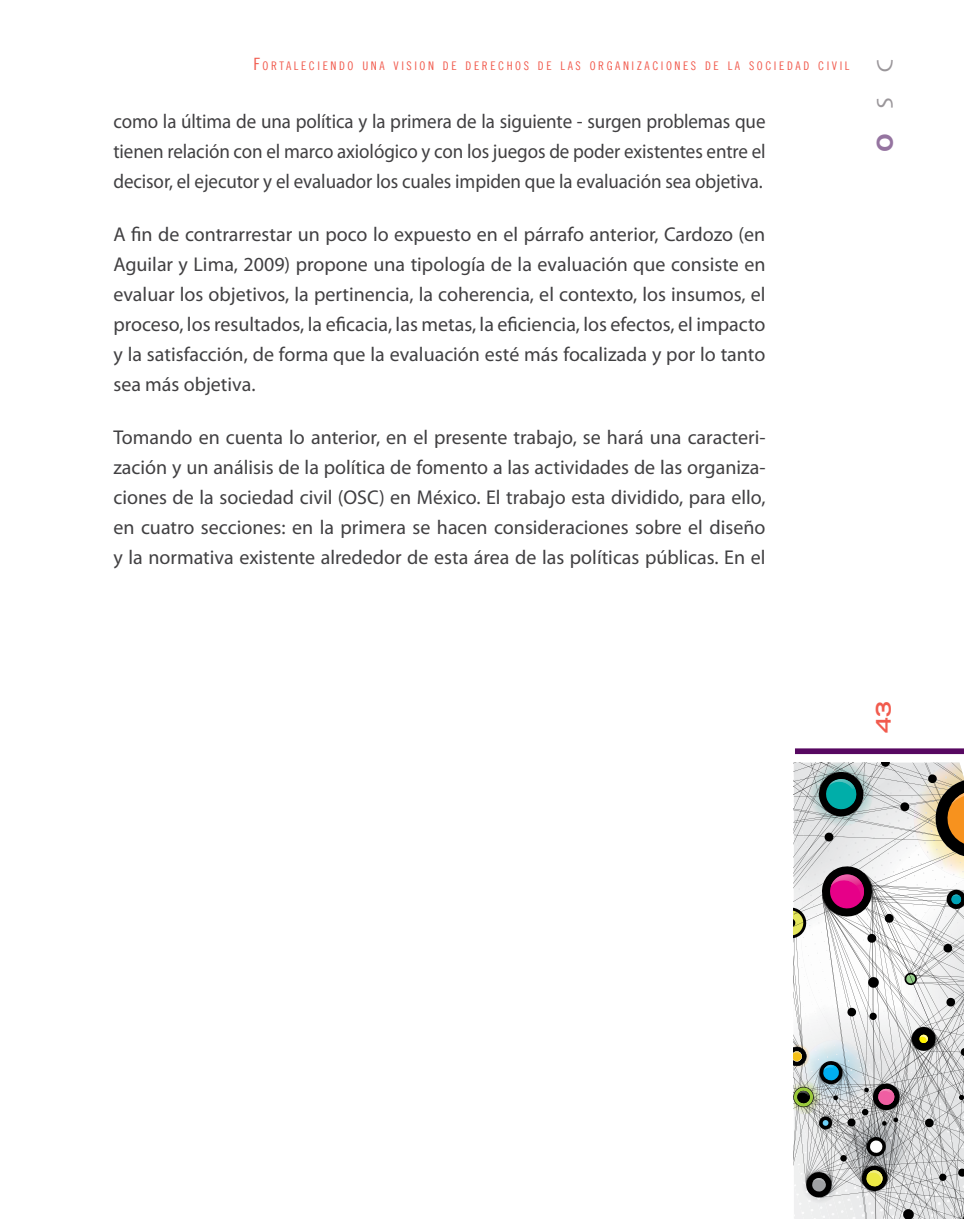
<style>
.page{position:relative;width:964px;height:1219px;background:#fff}
.page>*{position:absolute;margin:0;border:0;box-sizing:border-box;transform-origin:0 0}
.t1{font:24px "Skia";color:#9a969a}
.t2{font:20px/30px "Myriad Pro";color:#414042;text-align:justify}
.t3{font:20px/30px "Myriad Pro";color:#414042;text-align:justify;scale:.95 1}
.t4{font:700 expanded 20px "Trade Gothic LT";color:#f15b4e;scale:1.1 1}
.t5{font:11.8px "Trade Gothic LT Cond Eighteen";letter-spacing:.215em;color:#f15b4e}
.s1{font-size:17px}
.s2{color:#9574a0}
</style>
<div class="page">
<svg style="left:794px;top:763px;width:170px;height:456px"></svg>
<div style="left:795px;top:748px;width:169px;height:6px;background:#570861"></div>
<p class="t5" style="left:253px;top:58px;width:597px"><span class="s1">F</span>ORTALECIENDO UNA VISION DE DERECHOS DE LAS ORGANIZACIONES DE LA SOCIEDAD CIVIL</p>
<p class="t1" style="left:870px;top:152px;width:94px;rotate:-90deg"><span class="s2">O</span>SC</p>
<p class="t3" style="left:113px;top:106px;width:688px">como la última de una política y la primera de la siguiente - surgen problemas que tienen relación con el marco axiológico y con los juegos de poder existentes entre el decisor, el ejecutor y el evaluador los cuales impiden que la evaluación sea objetiva.</p>
<p class="t2" style="left:113px;top:219px;width:654px">A fin de contrarrestar un poco lo expuesto en el párrafo anterior, Cardozo (en Aguilar y Lima, 2009) propone una tipología de la evaluación que consiste en evaluar los objetivos, la pertinencia, la coherencia, el contexto, los insumos, el proceso, los resultados, la eficacia, las metas, la eficiencia, los efectos, el impacto y la satisfacción, de forma que la evaluación esté más focalizada y por lo tanto sea más objetiva.</p>
<p class="t2" style="left:113px;top:422px;width:654px">Tomando en cuenta lo anterior, en el presente trabajo, se hará una caracteri&shy;zación y un análisis de la política de fomento a las actividades de las organiza&shy;ciones de la sociedad civil (OSC) en México. El trabajo esta dividido, para ello, en cuatro secciones: en la primera se hacen consideraciones sobre el diseño y la normativa existente alrededor de esta área de las políticas públicas. En el</p>
<p class="t4" style="left:870px;top:733px;width:31px;rotate:-90deg">43</p>
</div>
